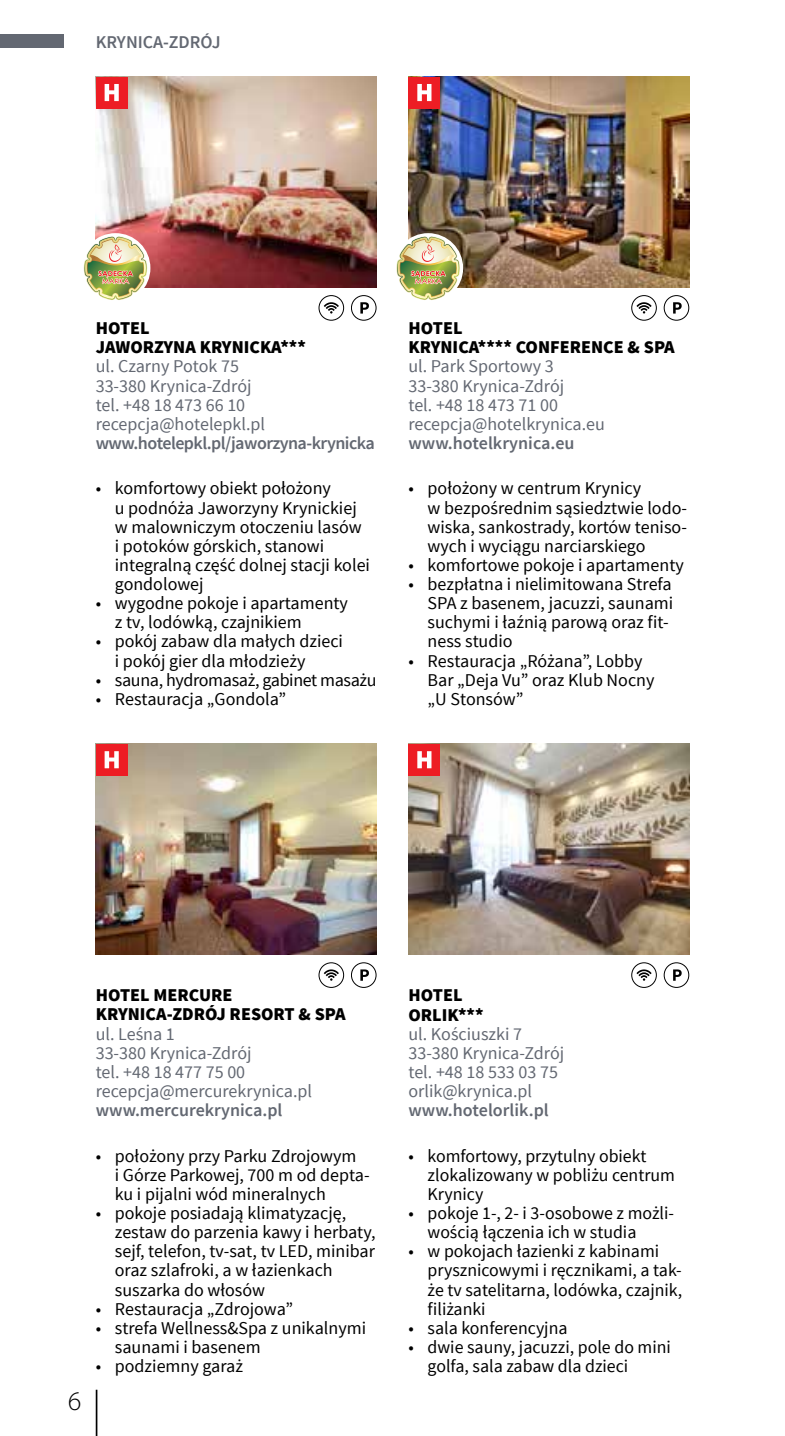
<style>
.page{position:relative;width:785px;height:1436px;background:#fff}
.page>*{position:absolute;margin:0;border:0;box-sizing:border-box;transform-origin:0 0}
.t1{font:300 27px "Myriad Pro";color:#000}
.t2{font:18px/19.1px "Source Sans Pro";color:#000}
.t3{font:18px/19.1px "Source Sans Pro";color:#636872}
.t4{font:900 18px/19.1px "Source Sans Pro";color:#000}
.t5{font:600 18px "Source Sans Pro";color:#636872}
.t6{font:600 18px "Source Sans Pro";letter-spacing:-.03em;color:#636872}
.t7{font:18px "Source Sans Pro";letter-spacing:-.02em;color:#000}
</style>
<div class="page">
<hr style="left:96px;top:1389px;width:1px;height:46px;background:#000">
<div style="left:0;top:35px;width:64px;height:13px;background:#636872"></div>
<img style="left:96px;top:77px;width:280px;height:210px">
<div style="left:80px;top:233px;width:70px;height:70px;background:#fff;border-radius:50%"></div>
<img style="left:84px;top:236px;width:63px;height:64px">
<div style="left:351px;top:295px;width:25px;height:25px;border:1px solid #000;border-radius:50%"></div>
<svg style="left:360px;top:302px;width:9px;height:11px"></svg>
<svg style="left:323px;top:302px;width:16px;height:11px"></svg>
<div style="left:318px;top:295px;width:26px;height:25px;border:1px solid #000;border-radius:50%"></div>
<div style="left:96px;top:77px;width:32px;height:31px;background:#ed1d24"></div>
<svg style="left:105px;top:84px;width:14px;height:17px"></svg>
<img style="left:408px;top:77px;width:281px;height:210px">
<div style="left:393px;top:233px;width:70px;height:70px;background:#fff;border-radius:50%"></div>
<img style="left:396px;top:236px;width:64px;height:64px">
<div style="left:663px;top:295px;width:26px;height:25px;border:1px solid #000;border-radius:50%"></div>
<svg style="left:673px;top:302px;width:8px;height:11px"></svg>
<svg style="left:636px;top:302px;width:15px;height:11px"></svg>
<div style="left:631px;top:295px;width:25px;height:25px;border:1px solid #000;border-radius:50%"></div>
<div style="left:408px;top:77px;width:32px;height:31px;background:#ed1d24"></div>
<svg style="left:417px;top:84px;width:14px;height:17px"></svg>
<img style="left:96px;top:743px;width:280px;height:211px">
<div style="left:351px;top:962px;width:25px;height:25px;border:1px solid #000;border-radius:50%"></div>
<svg style="left:360px;top:969px;width:9px;height:11px"></svg>
<svg style="left:323px;top:969px;width:16px;height:11px"></svg>
<div style="left:318px;top:962px;width:26px;height:25px;border:1px solid #000;border-radius:50%"></div>
<div style="left:96px;top:743px;width:32px;height:32px;background:#ed1d24"></div>
<svg style="left:105px;top:751px;width:14px;height:17px"></svg>
<img style="left:408px;top:743px;width:281px;height:211px">
<div style="left:663px;top:962px;width:26px;height:25px;border:1px solid #000;border-radius:50%"></div>
<svg style="left:673px;top:969px;width:8px;height:11px"></svg>
<svg style="left:636px;top:969px;width:15px;height:11px"></svg>
<div style="left:631px;top:962px;width:25px;height:25px;border:1px solid #000;border-radius:50%"></div>
<div style="left:408px;top:743px;width:32px;height:32px;background:#ed1d24"></div>
<svg style="left:417px;top:751px;width:14px;height:17px"></svg>
<p class="t5" style="left:96px;top:31px;width:126px">KRYNICA-ZDRÓJ</p>
<p class="t4" style="left:96px;top:319px;width:211px">HOTEL<br>JAWORZYNA KRYNICKA***</p>
<p class="t3" style="left:96px;top:357px;width:171px">ul. Czarny Potok 75<br>33-380 Krynica-Zdrój tel. +48 18 473 66 10 recepcja@hotelepkl.pl</p>
<p class="t6" style="left:96px;top:431px;width:281px">www.hotelepkl.pl/jaworzyna-krynicka</p>
<p class="t2" style="left:115px;top:479px;width:257px;text-indent:-19px">• komfortowy obiekt położony<br>u podnóża Jaworzyny Krynickiej w malowniczym otoczeniu lasów i potoków górskich, stanowi integralną część dolnej stacji kolei gondolowej</p>
<p class="t2" style="left:115px;top:594px;width:235px;text-indent:-19px">• wygodne pokoje i apartamenty z tv, lodówką, czajnikiem</p>
<p class="t2" style="left:115px;top:632px;width:230px;text-indent:-19px">• pokój zabaw dla małych dzieci i pokój gier dla młodzieży</p>
<p class="t7" style="left:96px;top:668px;width:282px">• sauna, hydromasaż, gabinet masażu</p>
<p class="t2" style="left:96px;top:689px;width:192px">• Restauracja „Gondola”</p>
<p class="t4" style="left:408px;top:319px;width:268px">HOTEL<br>KRYNICA**** CONFERENCE &amp; SPA</p>
<p class="t3" style="left:408px;top:357px;width:198px">ul. Park Sportowy 3<br>33-380 Krynica-Zdrój<br>tel. +48 18 473 71 00 recepcja@hotelkrynica.eu</p>
<p class="t5" style="left:408px;top:431px;width:168px">www.hotelkrynica.eu</p>
<p class="t2" style="left:427px;top:479px;width:261px;text-indent:-19px">• położony w centrum Krynicy<br>w bezpośrednim sąsiedztwie lodo&shy;wiska, sankostrady, kortów teniso&shy;wych i wyciągu narciarskiego</p>
<p class="t2" style="left:408px;top:555px;width:277px">• komfortowe pokoje i apartamenty</p>
<p class="t2" style="left:427px;top:574px;width:247px;text-indent:-19px">• bezpłatna i nielimitowana Strefa<br>SPA z basenem, jacuzzi, saunami suchymi i łaźnią parową oraz fit&shy;ness studio</p>
<p class="t2" style="left:427px;top:651px;width:228px;text-indent:-19px">• Restauracja „Różana”, Lobby<br>Bar „Deja Vu” oraz Klub Nocny „U Stonsów”</p>
<h1 class="t1" style="left:68px;top:1384px;width:15px">6</h1>
<p class="t4" style="left:96px;top:986px;width:251px">HOTEL MERCURE<br>KRYNICA-ZDRÓJ RESORT &amp; SPA</p>
<p class="t3" style="left:96px;top:1024px;width:218px">ul. Leśna 1<br>33-380 Krynica-Zdrój<br>tel. +48 18 477 75 00 recepcja@mercurekrynica.pl</p>
<p class="t5" style="left:96px;top:1098px;width:188px">www.mercurekrynica.pl</p>
<p class="t2" style="left:115px;top:1146px;width:256px;text-indent:-19px">• położony przy Parku Zdrojowym<br>i Górze Parkowej, 700 m od depta&shy;ku i pijalni wód mineralnych</p>
<p class="t2" style="left:115px;top:1203px;width:262px;text-indent:-19px">• pokoje posiadają klimatyzację, zestaw do parzenia kawy i herbaty, sejf, telefon, tv-sat, tv LED, minibar oraz szlafroki, a w łazienkach suszarka do włosów</p>
<p class="t2" style="left:96px;top:1299px;width:199px">• Restauracja „Zdrojowa”</p>
<p class="t2" style="left:115px;top:1318px;width:253px;text-indent:-19px">• strefa Wellness&amp;Spa z unikalnymi saunami i basenem</p>
<p class="t2" style="left:96px;top:1356px;width:149px">• podziemny garaż</p>
<p class="t4" style="left:408px;top:986px;width:77px">HOTEL<br>ORLIK***</p>
<p class="t3" style="left:408px;top:1024px;width:157px">ul. Kościuszki 7<br>33-380 Krynica-Zdrój tel. +48 18 533 03 75 orlik@krynica.pl</p>
<p class="t5" style="left:408px;top:1098px;width:142px">www.hotelorlik.pl</p>
<p class="t2" style="left:427px;top:1146px;width:249px;text-indent:-19px">• komfortowy, przytulny obiekt zlokalizowany w pobliżu centrum<br>Krynicy</p>
<p class="t2" style="left:427px;top:1203px;width:248px;text-indent:-19px">• pokoje 1-, 2- i 3-osobowe z możli&shy;wością łączenia ich w studia</p>
<p class="t2" style="left:427px;top:1241px;width:256px;text-indent:-19px">• w pokojach łazienki z kabinami prysznicowymi i ręcznikami, a tak&shy;że tv satelitarna, lodówka, czajnik, filiżanki</p>
<p class="t2" style="left:408px;top:1318px;width:161px">• sala konferencyjna</p>
<p class="t2" style="left:427px;top:1337px;width:245px;text-indent:-19px">• dwie sauny, jacuzzi, pole do mini golfa, sala zabaw dla dzieci</p>
</div>
